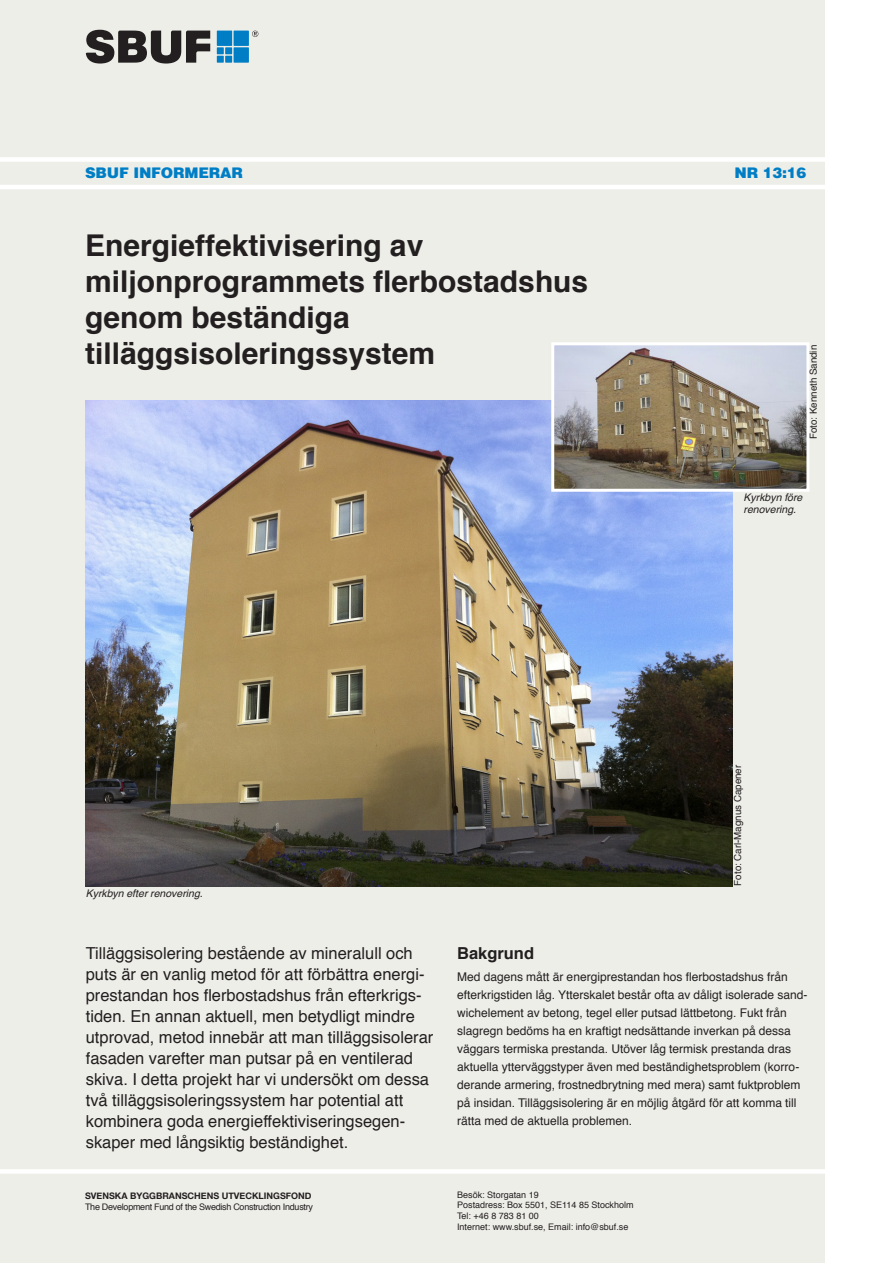
<style>
.page{position:relative;width:893px;height:1263px;background:#fff}
.page>*{position:absolute;margin:0;border:0;box-sizing:border-box;transform-origin:0 0}
.Rubrik{font:700 30px/36px "Helvetica";color:#231f20}
.Ingress{font:16.5px/21px "Helvetica";color:#231f20}
.Mellanrubbe{font:700 16.5px "Helvetica";color:#231f20}
.t1{font:900 15px "Helvetica";letter-spacing:-.02em;color:#007ec5}
.Brödtext{font:12px/18px "Helvetica";color:#231f20}
.Bildtext{font:italic 10.5px/12.6px "Helvetica";color:#231f20}
.Brödtext-2{font:9.75px "Helvetica";color:#231f20}
.t2{font:9px "Helvetica";color:#231f20}
.t3{font:9px "Helvetica";letter-spacing:-.03em;color:#231f20}
.t4{font:700 9px "Helvetica Neue";color:#231f20}
</style>
<div class="page">
<div style="left:0;top:0;width:825px;height:1263px;background:#eeeee9"></div>
<svg style="left:86px;top:30px;width:124px;height:34px"></svg>
<div style="left:225px;top:47px;width:7px;height:7px;background:#007ec5"></div>
<div style="left:217px;top:47px;width:7px;height:7px;background:#007ec5"></div>
<div style="left:225px;top:56px;width:7px;height:7px;background:#007ec5"></div>
<div style="left:217px;top:56px;width:7px;height:7px;background:#007ec5"></div>
<div style="left:234px;top:47px;width:15px;height:16px;background:#007ec5"></div>
<div style="left:234px;top:31px;width:15px;height:15px;background:#007ec5"></div>
<div style="left:217px;top:31px;width:15px;height:15px;background:#007ec5"></div>
<svg style="left:252px;top:31px;width:6px;height:6px"></svg>
<div style="left:0;top:157px;width:835px;height:5px;background:#fff"></div>
<hr style="left:0;top:185px;width:835px;height:4px;background:#fff">
<div style="left:0;top:1169px;width:836px;height:5px;background:#fff"></div>
<img style="left:85px;top:400px;width:647px;height:486px">
<img style="left:555px;top:346px;width:250px;height:142px">
<div style="left:551px;top:342px;width:258px;height:150px;border:3px solid #fff"></div>
<p class="t1" style="left:85px;top:164px;width:160px">SBUF INFORMERAR</p>
<p class="t1" style="left:734px;top:164px;width:74px">NR 13:16</p>
<p class="Rubrik" style="left:85px;top:228px;width:505px">Energieffektivisering av miljonprogrammets flerbostadshus genom beständiga tilläggsisoleringssystem</p>
<p class="Bildtext" style="left:86px;top:887px;width:119px">Kyrkbyn efter renovering.</p>
<p class="Brödtext-2" style="left:806px;top:439px;width:96px;rotate:-90deg">Foto: Kenneth Sandin</p>
<p class="Bildtext" style="left:744px;top:491px;width:60px">Kyrkbyn före renovering.</p>
<p class="Brödtext-2" style="left:730px;top:885px;width:122px;rotate:-90deg">Foto: Carl-Magnus Capener</p>
<p class="Ingress" style="left:86px;top:943px;width:349px">Tilläggsisolering bestående av mineralull och puts är en vanlig metod för att förbättra energi&shy;prestandan hos flerbostadshus från efterkrigs&shy;tiden. En annan aktuell, men betydligt mindre utprovad, metod innebär att man tilläggsisolerar fasaden varefter man putsar på en ventilerad skiva. I detta projekt har vi undersökt om dessa två tilläggsisoleringssystem har potential att kombinera goda energieffektiviseringsegen&shy;skaper med långsiktig beständighet.</p>
<p class="Mellanrubbe" style="left:457px;top:939px;width:79px">Bakgrund</p>
<p class="Brödtext" style="left:457px;top:968px;width:352px">Med dagens mått är energiprestandan hos flerbostadshus från efterkrigstiden låg. Ytterskalet består ofta av dåligt isolerade sand&shy;wichelement av betong, tegel eller putsad lättbetong. Fukt från slagregn bedöms ha en kraftigt nedsättande inverkan på dessa väggars termiska prestanda. Utöver låg termisk prestanda dras aktuella ytterväggstyper även med beständighetsproblem (korro&shy;derande armering, frostnedbrytning med mera) samt fuktproblem på insidan. Tilläggsisolering är en möjlig åtgärd för att komma till rätta med de aktuella problemen.</p>
<p class="t4" style="left:85px;top:1191px;width:228px">SVENSKA BYGGBRANSCHENS UTVECKLINGSFOND</p>
<p class="t3" style="left:85px;top:1200px;width:229px">The Development Fund of the Swedish Construction Industry</p>
<p class="t2" style="left:457px;top:1187px;width:83px">Besök: Storgatan 19</p>
<p class="t2" style="left:457px;top:1198px;width:178px">Postadress: Box 5501, SE114 85 Stockholm</p>
<p class="t2" style="left:457px;top:1209px;width:83px">Tel: +46 8 783 81 00</p>
<p class="t2" style="left:457px;top:1220px;width:173px">Internet: www.sbuf.se, Email: info@sbuf.se</p>
</div>
